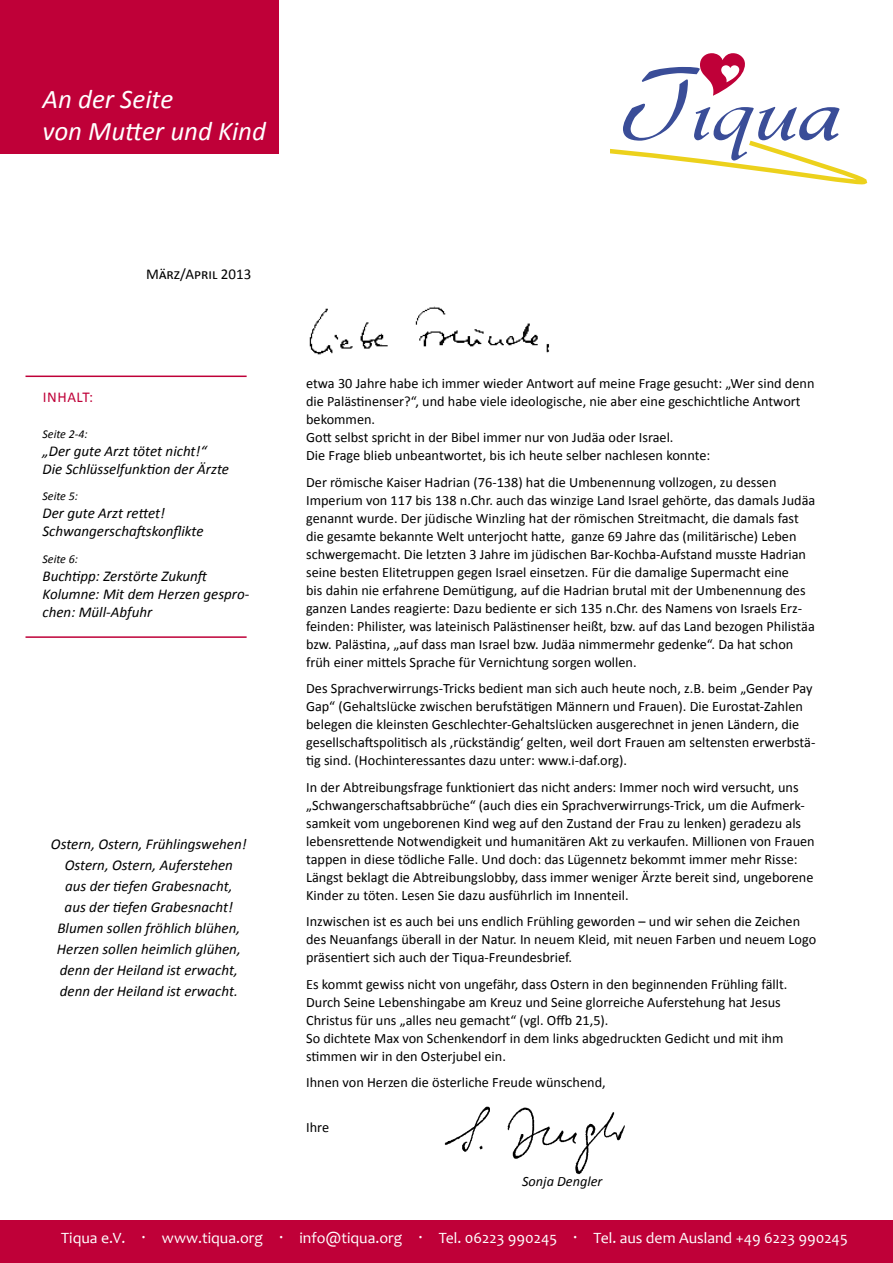
<style>
.page{position:relative;width:893px;height:1263px;background:#fff}
.page>*{position:absolute;margin:0;border:0;box-sizing:border-box;transform-origin:0 0}
.t1{font:italic 27px/32.4px "Calibri";color:#fff}
.t2{font:15.75px "Candara";color:#fff}
.t3{font:italic 15px/21px "Calibri";color:#000}
.t4{font:15px "Calibri";color:#000}
.t5{font:15px "Calibri";color:#bf0038}
.t6{font:14.25px/18px "Calibri";color:#000}
.t7{font:italic 14.25px "Calibri";color:#000}
.t8{font:italic 12px "Calibri";letter-spacing:-.005em;color:#000}
</style>
<div class="page">
<img style="left:309px;top:306px;width:241px;height:49px">
<div style="left:0;top:0;width:279px;height:153px;background:#bf0038"></div>
<div style="left:0;top:1220px;width:893px;height:43px;background:#bf0038"></div>
<svg style="left:610px;top:148px;width:258px;height:37px"></svg>
<svg style="left:623px;top:53px;width:216px;height:108px"></svg>
<img style="left:444px;top:1106px;width:181px;height:69px">
<hr style="left:26px;top:636px;width:221px;height:2px;background:#bf0038">
<hr style="left:26px;top:376px;width:221px;height:1px;background:#bf0038">
<h1 class="t1" style="left:43px;top:81px;width:225px">An der Seite<br>von Mutter und Kind</h1>
<p class="t4" style="left:146px;top:265px;width:107px">März/April 2013</p>
<p class="t5" style="left:43px;top:387px;width:14px">Inhalt</p>
<p class="t5" style="left:89px;top:387px;width:6px">:</p>
<p class="t8" style="left:43px;top:425px;width:47px">Seite 2-4:</p>
<p class="t3" style="left:43px;top:441px;width:188px;line-height:18px">„Der gute Arzt tötet nicht!“<br>Die Schlüsselfunktion der Ärzte</p>
<p class="t8" style="left:43px;top:488px;width:37px">Seite 5:</p>
<p class="t3" style="left:43px;top:504px;width:163px;line-height:18px">Der gute Arzt rettet!<br>Schwangerschaftskonflikte</p>
<p class="t8" style="left:43px;top:550px;width:37px">Seite 6:</p>
<p class="t3" style="left:43px;top:566px;width:208px;line-height:18px">Buchtipp: Zerstörte Zukunft<br>Kolumne: Mit dem Herzen gespro&shy;chen: Müll-Abfuhr</p>
<p class="t3" style="left:51px;top:833px;width:197px;text-align:center">Ostern, Ostern, Frühlingswehen!<br>Ostern, Ostern, Auferstehen<br>aus der tiefen Grabesnacht,<br>aus der tiefen Grabesnacht!<br>Blumen sollen fröhlich blühen,<br>Herzen sollen heimlich glühen, denn der Heiland ist erwacht, denn der Heiland ist erwacht.</p>
<p class="t6" style="left:306px;top:374px;width:510px">etwa 30 Jahre habe ich immer wieder Antwort auf meine Frage gesucht: „Wer sind denn die Palästinenser?“, und habe viele ideologische, nie aber eine geschichtliche Antwort bekommen.<br>Gott selbst spricht in der Bibel immer nur von Judäa oder Israel.<br>Die Frage blieb unbeantwortet, bis ich heute selber nachlesen konnte:</p>
<p class="t6" style="left:306px;top:473px;width:511px">Der römische Kaiser Hadrian (76-138) hat die Umbenennung vollzogen, zu dessen Imperium von 117 bis 138 n.Chr. auch das winzige Land Israel gehörte, das damals Judäa genannt wurde. Der jüdische Winzling hat der römischen Streitmacht, die damals fast die gesamte bekannte Welt unterjocht hatte, ganze 69 Jahre das (militärische) Leben schwergemacht. Die letzten 3 Jahre im jüdischen Bar-Kochba-Aufstand musste Hadrian seine besten Elitetruppen gegen Israel einsetzen. Für die damalige Supermacht eine<br>bis dahin nie erfahrene Demütigung, auf die Hadrian brutal mit der Umbenennung des ganzen Landes reagierte: Dazu bediente er sich 135 n.Chr. des Namens von Israels Erz&shy;feinden: Philister, was lateinisch Palästinenser heißt, bzw. auf das Land bezogen Philistäa bzw. Palästina, „auf dass man Israel bzw. Judäa nimmermehr gedenke“. Da hat schon früh einer mittels Sprache für Vernichtung sorgen wollen.</p>
<p class="t6" style="left:306px;top:679px;width:511px">Des Sprachverwirrungs-Tricks bedient man sich auch heute noch, z.B. beim „Gender Pay Gap“ (Gehaltslücke zwischen berufstätigen Männern und Frauen). Die Eurostat-Zahlen belegen die kleinsten Geschlechter-Gehaltslücken ausgerechnet in jenen Ländern, die gesellschaftspolitisch als ‚rückständig‘ gelten, weil dort Frauen am seltensten erwerbstä&shy;tig sind. (Hochinteressantes dazu unter: www.i-daf.org).</p>
<p class="t6" style="left:306px;top:778px;width:510px">In der Abtreibungsfrage funktioniert das nicht anders: Immer noch wird versucht, uns „Schwangerschaftsabbrüche“ (auch dies ein Sprachverwirrungs-Trick, um die Aufmerk&shy;samkeit vom ungeborenen Kind weg auf den Zustand der Frau zu lenken) geradezu als lebensrettende Notwendigkeit und humanitären Akt zu verkaufen. Millionen von Frauen tappen in diese tödliche Falle. Und doch: das Lügennetz bekommt immer mehr Risse:<br>Längst beklagt die Abtreibungslobby, dass immer weniger Ärzte bereit sind, ungeborene Kinder zu töten. Lesen Sie dazu ausführlich im Innenteil.</p>
<p class="t6" style="left:306px;top:912px;width:512px">Inzwischen ist es auch bei uns endlich Frühling geworden – und wir sehen die Zeichen des Neuanfangs überall in der Natur. In neuem Kleid, mit neuen Farben und neuem Logo präsentiert sich auch der Tiqua-Freundesbrief.</p>
<p class="t6" style="left:306px;top:975px;width:483px">Es kommt gewiss nicht von ungefähr, dass Ostern in den beginnenden Frühling fällt.<br>Durch Seine Lebenshingabe am Kreuz und Seine glorreiche Auferstehung hat Jesus Christus für uns „alles neu gemacht“ (vgl. Offb 21,5).<br>So dichtete Max von Schenkendorf in dem links abgedruckten Gedicht und mit ihm stimmen wir in den Osterjubel ein.</p>
<p class="t6" style="left:306px;top:1073px;width:301px">Ihnen von Herzen die österliche Freude wünschend,</p>
<p class="t6" style="left:306px;top:1118px;width:24px">Ihre</p>
<p class="t7" style="left:522px;top:1171px;width:82px">Sonja Dengler</p>
<p class="t2" style="left:61px;top:1228px;width:66px">Tiqua e.V.</p>
<p class="t2" style="left:162px;top:1228px;width:103px">www.tiqua.org</p>
<p class="t2" style="left:299px;top:1228px;width:104px">info@tiqua.org</p>
<p class="t2" style="left:439px;top:1228px;width:120px">Tel. 06223 990245</p>
<p class="t2" style="left:594px;top:1228px;width:256px">Tel. aus dem Ausland +49 6223 990245</p>
</div>
